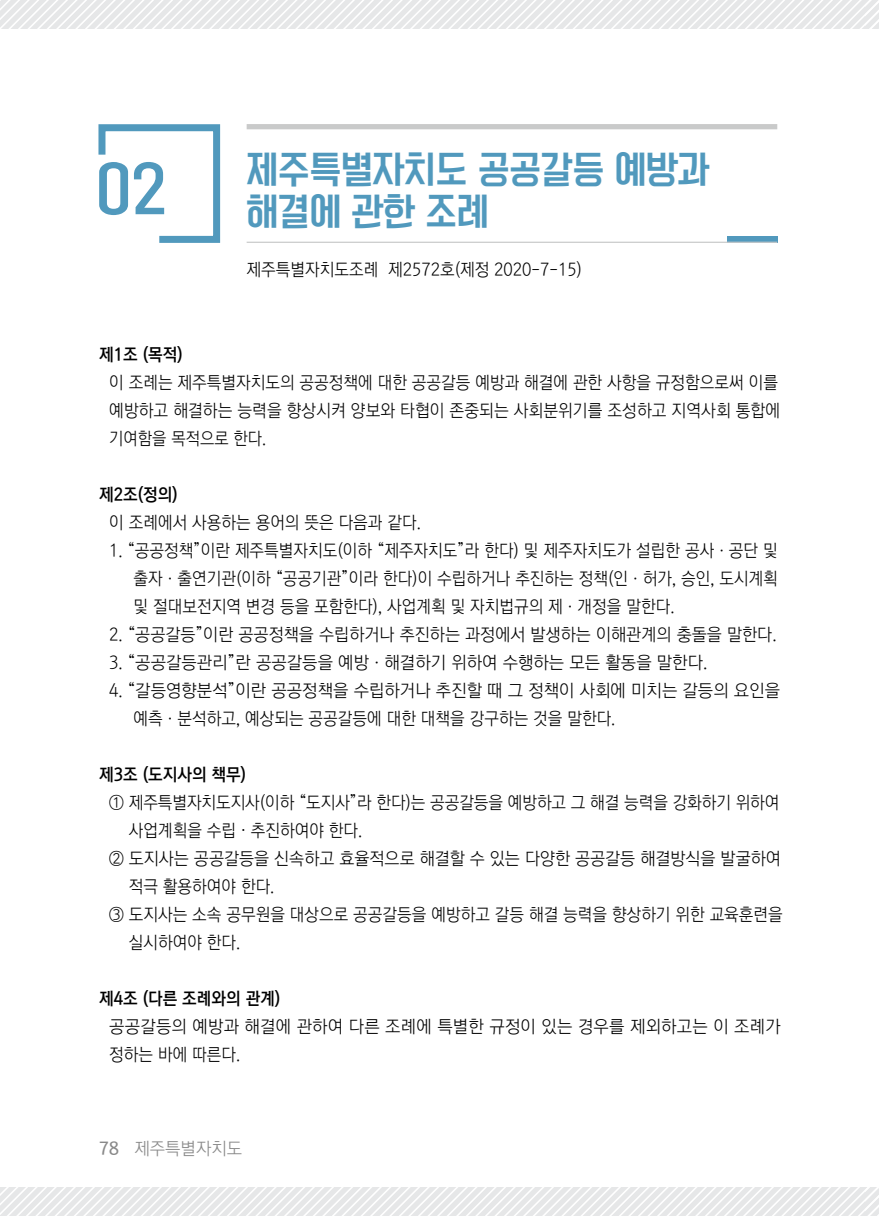
<style>
.page{position:relative;width:879px;height:1216px;background:#fff}
.page>*{position:absolute;margin:0;border:0;box-sizing:border-box;transform-origin:0 0}
.t1{font:56px "Korean YNSJG4 R";color:#5199bd}
.t2{font:35px "Korean YNSJG4 R";color:#5199bd;scale:.95 1}
.t3{font:17.5px/28px "Korean GD11 R";color:#000;scale:.95 1}
.t4{font:17.5px/28px "Korean GD11 R";color:#000}
.t5{font:17.5px "Korean GD15 R";color:#000;scale:.95 1}
.t6{font:17.5px "Korean GD11 R";color:#898989}
.s1{font-family:"Korean GD14 R"}
</style>
<div class="page">
<svg style="left:0;top:0;width:878px;height:29px"></svg>
<svg style="left:0;top:1187px;width:878px;height:28px"></svg>
<svg style="left:98px;top:124px;width:123px;height:119px"></svg>
<div style="left:246px;top:124px;width:530px;height:5px;background:#c9caca"></div>
<svg style="left:726px;top:236px;width:51px;height:7px"></svg>
<hr style="left:246px;top:242px;width:530px;height:1px;background:#c9caca">
<h1 class="t1" style="left:96px;top:159px;width:72px">02</h1>
<h2 class="t2" style="left:246px;top:151px;width:488px">제주특별자치도 공공갈등 예방과</h2>
<h2 class="t2" style="left:246px;top:193px;width:256px">해결에 관한 조례</h2>
<p class="t3" style="left:246px;top:255px;width:354px">제주특별자치도조례 제2572호(제정 2020-7-15)</p>
<p class="t5" style="left:99px;top:345px;width:89px">제1조 (목적)</p>
<p class="t3" style="left:109px;top:368px;width:707px">이 조례는 제주특별자치도의 공공정책에 대한 공공갈등 예방과 해결에 관한 사항을 규정함으로써 이를 예방하고 해결하는 능력을 향상시켜 양보와 타협이 존중되는 사회분위기를 조성하고 지역사회 통합에 기여함을 목적으로 한다.</p>
<p class="t5" style="left:99px;top:485px;width:84px">제2조(정의)</p>
<p class="t3" style="left:109px;top:508px;width:329px">이 조례에서 사용하는 용어의 뜻은 다음과 같다.</p>
<p class="t3" style="left:133px;top:536px;width:679px;text-align:justify;text-indent:-24px">1. “공공정책”이란 제주특별자치도(이하 “제주자치도”라 한다) 및 제주자치도가 설립한 공사·공단 및 출자·출연기관(이하 “공공기관”이라 한다)이 수립하거나 추진하는 정책(인·허가, 승인, 도시계획 및 절대보전지역 변경 등을 포함한다), 사업계획 및 자치법규의 제·개정을 말한다.</p>
<p class="t3" style="left:109px;top:620px;width:703px">2. “공공갈등”이란 공공정책을 수립하거나 추진하는 과정에서 발생하는 이해관계의 충돌을 말한다.</p>
<p class="t3" style="left:109px;top:648px;width:631px">3. “공공갈등관리”란 공공갈등을 예방·해결하기 위하여 수행하는 모든 활동을 말한다.</p>
<p class="t3" style="left:133px;top:676px;width:681px;text-indent:-24px">4. “갈등영향분석”이란 공공정책을 수립하거나 추진할 때 그 정책이 사회에 미치는 갈등의 요인을 예측·분석하고, 예상되는 공공갈등에 대한 대책을 강구하는 것을 말한다.</p>
<p class="t5" style="left:99px;top:765px;width:156px">제3조 (도지사의 책무)</p>
<p class="t3" style="left:109px;top:788px;width:706px">① 제주특별자치도지사(이하 “도지사”라 한다)는 공공갈등을 예방하고 그 해결 능력을 강화하기 위하여</p>
<p class="t3" style="left:129px;top:816px;width:247px">사업계획을 수립ㆍ추진하여야 한다.</p>
<p class="t3" style="left:109px;top:844px;width:708px">② 도지사는 공공갈등을 신속하고 효율적으로 해결할 수 있는 다양한 공공갈등 해결방식을 발굴하여</p>
<p class="t3" style="left:129px;top:872px;width:155px">적극 활용하여야 한다.</p>
<p class="t3" style="left:109px;top:900px;width:710px">③ 도지사는 소속 공무원을 대상으로 공공갈등을 예방하고 갈등 해결 능력을 향상하기 위한 교육훈련을</p>
<p class="t3" style="left:129px;top:928px;width:119px">실시하여야 한다.</p>
<p class="t5" style="left:99px;top:989px;width:192px">제4조 (다른 조례와의 관계)</p>
<p class="t4" style="left:109px;top:1012px;width:672px">공공갈등의 예방과 해결에 관하여 다른 조례에 특별한 규정이 있는 경우를 제외하고는 이 조례가 정하는 바에 따른다.</p>
<p class="t6" style="left:99px;top:1139px;width:144px"><span class="s1">78</span> 제주특별자치도</p>
</div>
